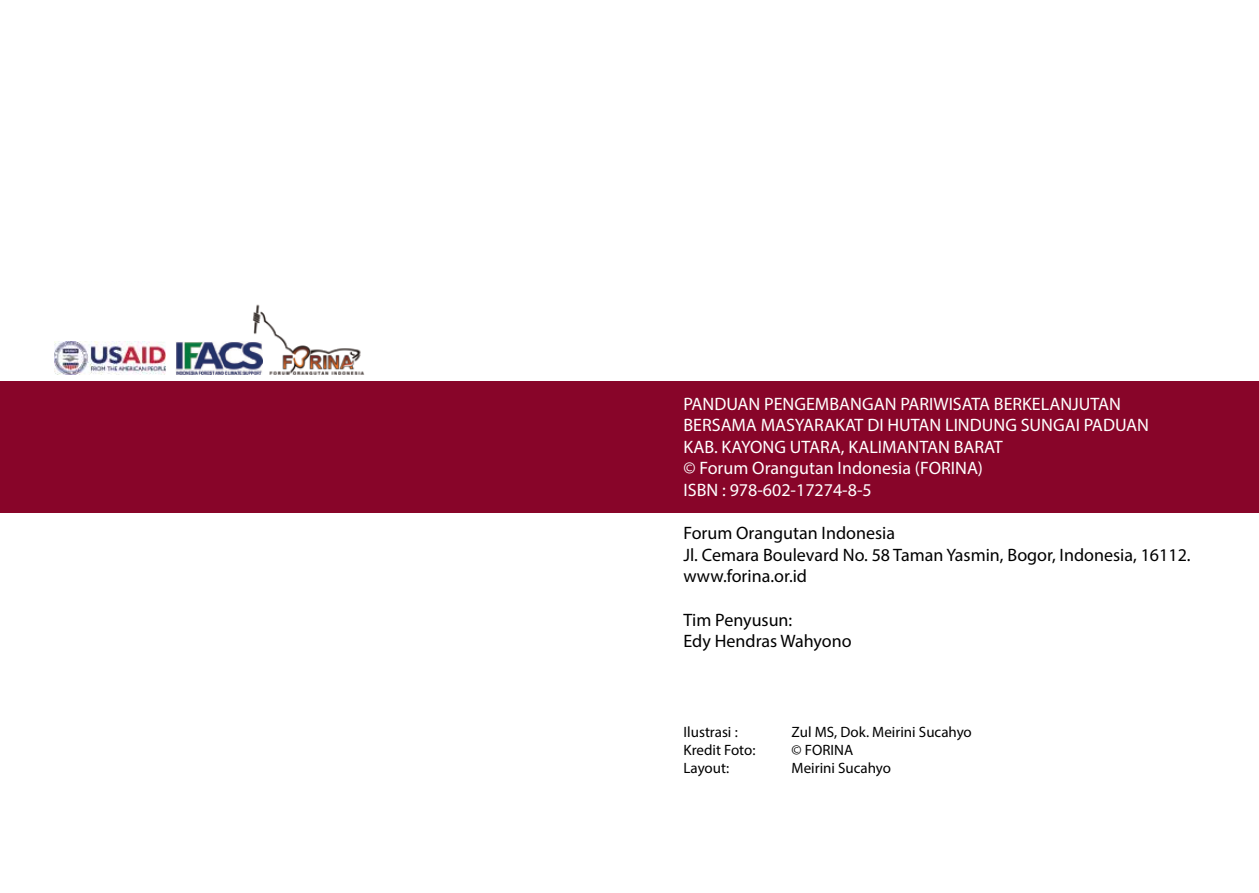
<style>
.page{position:relative;width:1259px;height:893px;background:#fff}
.page>*{position:absolute;margin:0;border:0;box-sizing:border-box;transform-origin:0 0}
.t1{font:18px/21.6px "Myriad Pro";color:#fff}
.t2{font:18px/21.6px "Myriad Pro";color:#000}
.t3{font:15px "Myriad Pro";color:#000}
</style>
<div class="page">
<div style="left:0;top:381px;width:1259px;height:132px;background:#880529"></div>
<img style="left:54px;top:342px;width:111px;height:33px">
<img style="left:252px;top:304px;width:113px;height:71px">
<img style="left:176px;top:342px;width:86px;height:33px">
<p class="t1" style="left:683px;top:392px;width:467px">PANDUAN PENGEMBANGAN PARIWISATA BERKELANJUTAN BERSAMA MASYARAKAT DI HUTAN LINDUNG SUNGAI PADUAN KAB. KAYONG UTARA, KALIMANTAN BARAT<br>© Forum Orangutan Indonesia (FORINA)<br>ISBN : 978-602-17274-8-5</p>
<p class="t2" style="left:683px;top:522px;width:508px">Forum Orangutan Indonesia<br>Jl. Cemara Boulevard No. 58 Taman Yasmin, Bogor, Indonesia, 16112. www.forina.or.id</p>
<p class="t2" style="left:683px;top:608px;width:170px">Tim Penyusun:<br>Edy Hendras Wahyono</p>
<p class="t3" style="left:683px;top:723px;width:56px">Ilustrasi :</p>
<p class="t3" style="left:791px;top:723px;width:182px">Zul MS, Dok. Meirini Sucahyo</p>
<p class="t3" style="left:683px;top:741px;width:73px">Kredit Foto:</p>
<p class="t3" style="left:791px;top:741px;width:63px">© FORINA</p>
<p class="t3" style="left:683px;top:759px;width:47px">Layout:</p>
<p class="t3" style="left:791px;top:759px;width:101px">Meirini Sucahyo</p>
</div>
